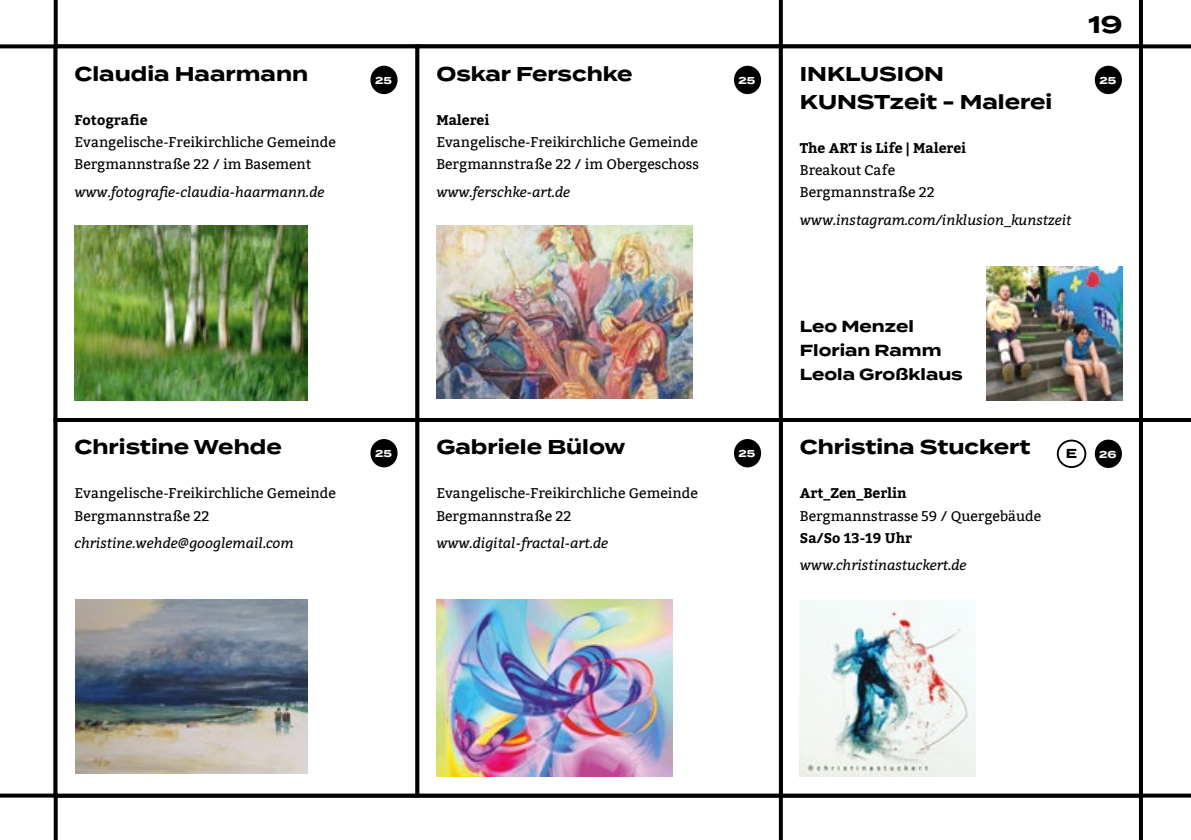
<style>
.page{position:relative;width:1191px;height:840px;background:#fff}
.page>*{position:absolute;margin:0;border:0;box-sizing:border-box;transform-origin:0 0}
.t1{font:700 24px "Termina";color:#000}
.t2{font:700 20px/28px "Termina";color:#000}
.t3{font:700 16px/24px "Termina";color:#000}
.t4{font:14px/22px "Bitter";color:#000}
.t5{font:italic 14px "Bitter";color:#000}
.t6{font:700 14px "Bitter";color:#000}
.t7{font:700 13px "Termina";color:#000}
.t8{font:700 10px "Termina";color:#fff}
</style>
<div class="page">
<hr style="left:781px;top:418px;width:410px;height:4px;background:#000">
<hr style="left:1139px;top:0;width:4px;height:839px;background:#000">
<svg style="left:54px;top:0;width:4px;height:839px"></svg>
<svg style="left:0;top:793px;width:1191px;height:4px"></svg>
<svg style="left:0;top:44px;width:1191px;height:4px"></svg>
<svg style="left:779px;top:0;width:4px;height:839px"></svg>
<div style="left:779px;top:418px;width:364px;height:379px;border:4px solid #000"></div>
<img style="left:800px;top:600px;width:175px;height:176px">
<div style="left:1095px;top:440px;width:26px;height:26px;background:#000;border-radius:50%"></div>
<div style="left:1094px;top:439px;width:28px;height:28px;border:2px solid #000;border-radius:50%"></div>
<div style="left:1056px;top:439px;width:30px;height:28px;border:2px solid #000;border-radius:50%"></div>
<div style="left:53px;top:44px;width:366px;height:378px;border:4px solid #000"></div>
<div style="left:371px;top:67px;width:25px;height:26px;background:#000;border-radius:50%"></div>
<div style="left:370px;top:66px;width:27px;height:28px;border:2px solid #000;border-radius:50%"></div>
<div style="left:415px;top:44px;width:368px;height:378px;border:4px solid #000"></div>
<div style="left:735px;top:67px;width:25px;height:26px;background:#000;border-radius:50%"></div>
<div style="left:734px;top:66px;width:27px;height:28px;border:2px solid #000;border-radius:50%"></div>
<div style="left:53px;top:418px;width:366px;height:379px;border:4px solid #000"></div>
<div style="left:415px;top:418px;width:368px;height:379px;border:4px solid #000"></div>
<div style="left:371px;top:440px;width:25px;height:26px;background:#000;border-radius:50%"></div>
<div style="left:370px;top:439px;width:27px;height:28px;border:2px solid #000;border-radius:50%"></div>
<div style="left:735px;top:440px;width:25px;height:26px;background:#000;border-radius:50%"></div>
<div style="left:734px;top:439px;width:27px;height:28px;border:2px solid #000;border-radius:50%"></div>
<img style="left:74px;top:226px;width:234px;height:174px">
<img style="left:436px;top:226px;width:256px;height:173px">
<img style="left:76px;top:599px;width:232px;height:174px">
<img style="left:436px;top:599px;width:236px;height:177px">
<div style="left:779px;top:44px;width:364px;height:378px;border:4px solid #000"></div>
<div style="left:1095px;top:67px;width:26px;height:26px;background:#000;border-radius:50%"></div>
<div style="left:1094px;top:66px;width:28px;height:28px;border:2px solid #000;border-radius:50%"></div>
<img style="left:986px;top:266px;width:136px;height:134px">
<h2 class="t2" style="left:74px;top:60px;width:235px">Claudia Haarmann</h2>
<p class="t6" style="left:74px;top:111px;width:74px">Fotografie</p>
<p class="t4" style="left:74px;top:131px;width:263px">Evangelische-Freikirchliche Gemeinde<br>Bergmannstraße 22 / im Basement</p>
<p class="t5" style="left:74px;top:181px;width:251px">www.fotografie-claudia-haarmann.de</p>
<p class="t8" style="left:375px;top:73px;width:18px">25</p>
<h2 class="t2" style="left:436px;top:60px;width:198px">Oskar Ferschke</h2>
<p class="t6" style="left:436px;top:111px;width:55px">Malerei</p>
<p class="t4" style="left:436px;top:131px;width:264px">Evangelische-Freikirchliche Gemeinde<br>Bergmannstraße 22 / im Obergeschoss</p>
<p class="t5" style="left:436px;top:181px;width:135px">www.ferschke-art.de</p>
<p class="t8" style="left:738px;top:73px;width:18px">25</p>
<h2 class="t2" style="left:74px;top:433px;width:209px">Christine Wehde</h2>
<p class="t4" style="left:74px;top:482px;width:263px">Evangelische-Freikirchliche Gemeinde<br>Bergmannstraße 22</p>
<p class="t5" style="left:74px;top:532px;width:221px">christine.wehde@googlemail.com</p>
<h2 class="t2" style="left:436px;top:433px;width:191px">Gabriele Bülow</h2>
<p class="t4" style="left:436px;top:482px;width:263px">Evangelische-Freikirchliche Gemeinde<br>Bergmannstraße 22</p>
<p class="t5" style="left:436px;top:532px;width:173px">www.digital-fractal-art.de</p>
<p class="t8" style="left:375px;top:446px;width:18px">25</p>
<p class="t8" style="left:738px;top:446px;width:18px">25</p>
<h2 class="t2" style="left:800px;top:60px;width:254px">INKLUSION<br>KUNSTzeit - Malerei</h2>
<p class="t6" style="left:800px;top:139px;width:168px">The ART is Life | Malerei</p>
<p class="t4" style="left:800px;top:159px;width:136px">Breakout Cafe<br>Bergmannstraße 22</p>
<p class="t5" style="left:800px;top:209px;width:273px">www.instagram.com/inklusion_kunstzeit</p>
<h1 class="t1" style="left:1088px;top:6px;width:36px">19</h1>
<p class="t8" style="left:1099px;top:73px;width:18px">25</p>
<p class="t3" style="left:800px;top:314px;width:164px">Leo Menzel<br>Florian Ramm<br>Leola Großklaus</p>
<h2 class="t2" style="left:800px;top:433px;width:232px">Christina Stuckert</h2>
<p class="t6" style="left:800px;top:485px;width:108px">Art_Zen_Berlin</p>
<p class="t4" style="left:800px;top:504px;width:243px">Bergmannstrasse 59 / Quergebäude</p>
<p class="t6" style="left:800px;top:529px;width:113px">Sa/So 13-19 Uhr</p>
<p class="t5" style="left:800px;top:554px;width:168px">www.christinastuckert.de</p>
<p class="t7" style="left:1066px;top:443px;width:13px">E</p>
<p class="t8" style="left:1099px;top:446px;width:19px">26</p>
</div>
